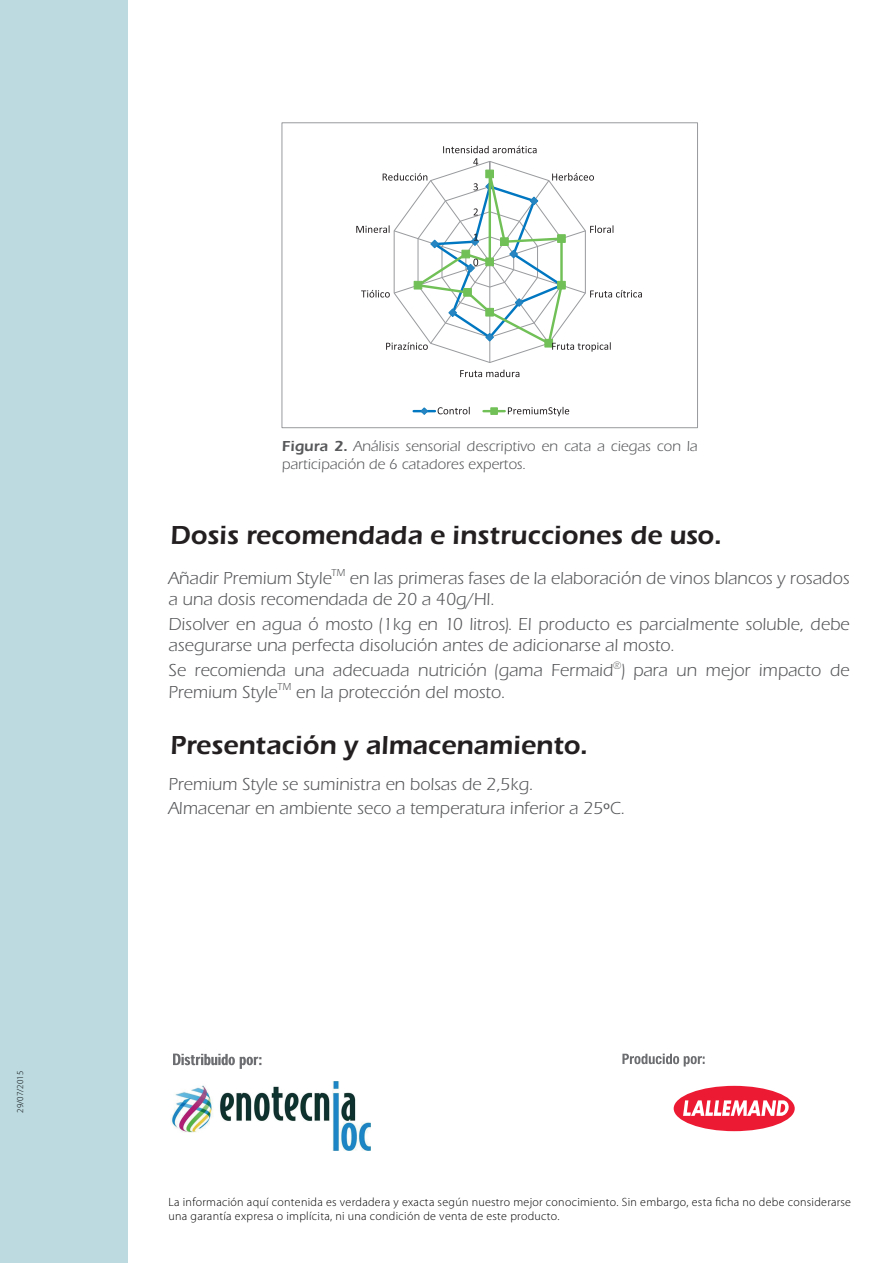
<style>
.page{position:relative;width:893px;height:1263px;background:#fff}
.page>*{position:absolute;margin:0;border:0;box-sizing:border-box;transform-origin:0 0}
.t1{font:600 27px "Eras MN";color:#231f20}
.t2{font:18px/21.6px "Eras MN";color:#57585a}
.t3{font:15px/18px "Eras MN";color:#57585a}
.t4{font:300 12px/14.4px "Myriad Pro";letter-spacing:.025em;color:#000001}
.t5{font:300 9px "Myriad Pro";color:#000001}
.s1{font-weight:600}
.s2{font-family:"Myriad Pro"}
</style>
<div class="page">
<div style="left:0;top:0;width:128px;height:1263px;background:#bcdae0"></div>
<div style="left:674px;top:1086px;width:121px;height:45px;background:#ed1a33;border-radius:50%"></div>
<svg style="left:683px;top:1100px;width:106px;height:16px"></svg>
<svg style="left:460px;top:370px;width:59px;height:7px"></svg>
<svg style="left:356px;top:146px;width:286px;height:217px"></svg>
<hr style="left:414px;top:410px;width:21px;height:2px;background:#0077c0">
<svg style="left:420px;top:407px;width:9px;height:8px"></svg>
<svg style="left:438px;top:407px;width:32px;height:7px"></svg>
<hr style="left:484px;top:410px;width:21px;height:2px;background:#71c057">
<div style="left:490px;top:407px;width:8px;height:8px;background:#71c057;border:1px solid #71c057"></div>
<svg style="left:508px;top:407px;width:61px;height:9px"></svg>
<div style="left:282px;top:122px;width:416px;height:306px;border:1px solid #989a9d"></div>
<svg style="left:173px;top:1053px;width:88px;height:16px"></svg>
<svg style="left:622px;top:1053px;width:83px;height:13px"></svg>
<img style="left:171px;top:1082px;width:200px;height:69px">
<p class="t5" style="left:15px;top:1112px;width:43px;rotate:-90deg">29/07/2015</p>
<p class="t3" style="left:282px;top:437px;width:417px"><span class="s1">Figura 2.</span> Análisis sensorial descriptivo en cata a ciegas con la participación de 6 catadores expertos.</p>
<h1 class="t1" style="left:170px;top:519px;width:552px">Dosis recomendada e instrucciones de uso.</h1>
<p class="t2" style="left:168px;top:567px;width:682px">Añadir Premium Style<sup>TM</sup> en las primeras fases de la elaboración de vinos blancos y rosados a una dosis recomendada de 20 a 40g/Hl.</p>
<p class="t2" style="left:168px;top:613px;width:682px">Disolver en agua ó mosto (1kg en 10 litros). El producto es parcialmente soluble, debe asegurarse una perfecta disolución antes de adicionarse al mosto.</p>
<p class="t2" style="left:168px;top:659px;width:682px">Se recomienda una adecuada nutrición (gama Fermaid<sup>®</sup>) para un mejor impacto de<br>Premium Style<sup>TM</sup> en la protección del mosto.</p>
<h1 class="t1" style="left:170px;top:729px;width:418px">Presentación y almacenamiento.</h1>
<p class="t2" style="left:168px;top:771px;width:457px;line-height:24.6px">Premium Style se suministra en bolsas de 2,5kg.<br>Almacenar en ambiente seco a temperatura inferior a 25<span class="s2">º</span>C.</p>
<p class="t4" style="left:168px;top:1194px;width:684px">La información aquí contenida es verdadera y exacta según nuestro mejor conocimiento. Sin embargo, esta ficha no debe considerarse una garantía expresa o implícita, ni una condición de venta de este producto.</p>
</div>
